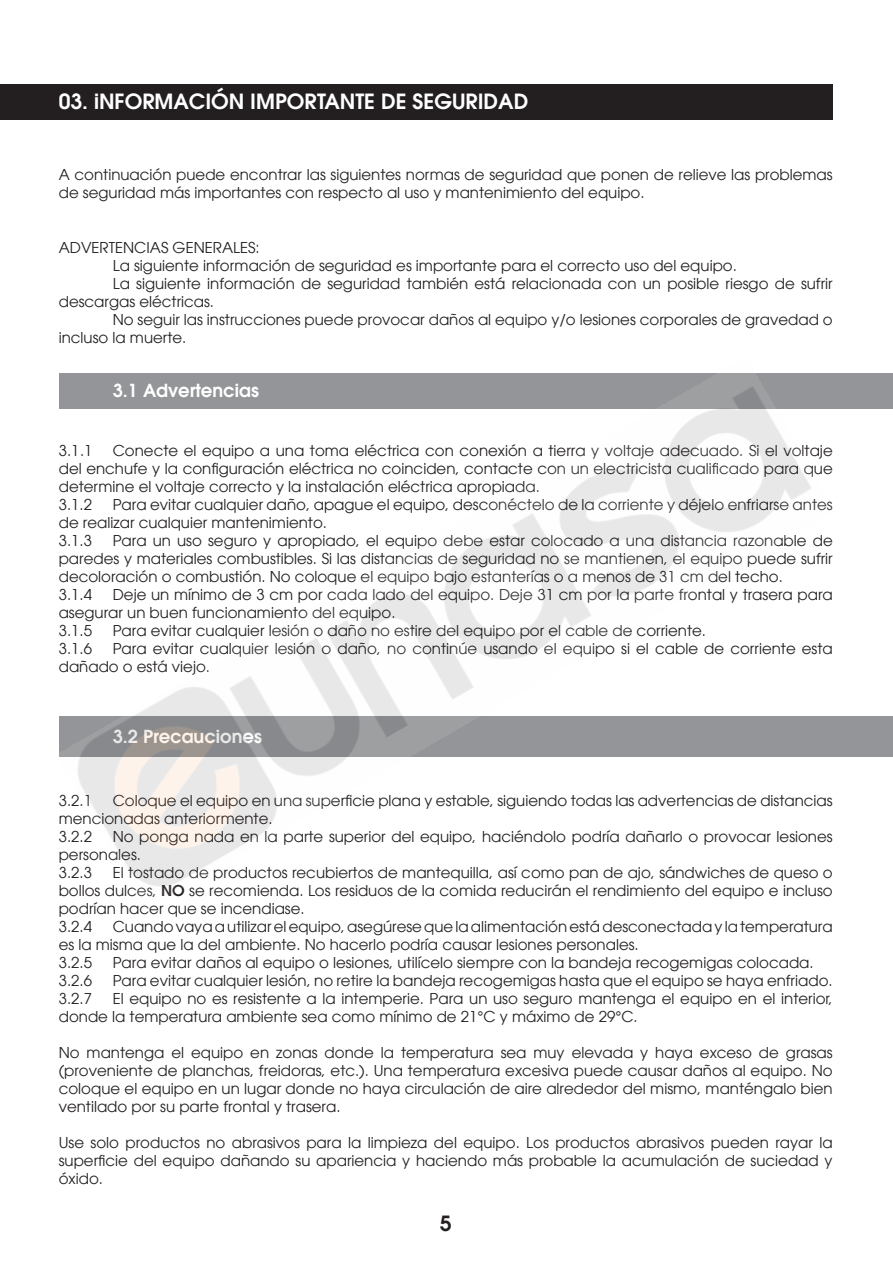
<style>
.page{position:relative;width:893px;height:1263px;background:#fff}
.page>*{position:absolute;margin:0;border:0;box-sizing:border-box;transform-origin:0 0}
.t1{font:600 21px "Avant Garde LT";color:#fff}
.t2{font:600 21px "Avant Garde LT";color:#231f20}
.t3{font:600 18px "Avant Garde LT";color:#fff}
.t4{font:15px/18px "Avant Garde LT";color:#231f20}
.s1{font-weight:600}
</style>
<div class="page">
<div style="left:0;top:84px;width:833px;height:36px;background:#231f20"></div>
<div style="left:59px;top:373px;width:833px;height:35px;background:#939598"></div>
<div style="left:59px;top:716px;width:833px;height:40px;background:#939598"></div>
<img style="left:59px;top:387px;width:775px;height:499px">
<p class="t1" style="left:59px;top:88px;width:471px">03. iNFORMACIÓN IMPORTANTE DE SEGURIDAD</p>
<p class="t4" style="left:59px;top:165px;width:775px">A continuación puede encontrar las siguientes normas de seguridad que ponen de relieve las problemas de seguridad más importantes con respecto al uso y mantenimiento del equipo.</p>
<p class="t4" style="left:59px;top:238px;width:202px">ADVERTENCIAS GENERALES:</p>
<p class="t4" style="left:113px;top:256px;width:626px">La siguiente información de seguridad es importante para el correcto uso del equipo.</p>
<p class="t4" style="left:59px;top:274px;width:775px;text-indent:54px">La siguiente información de seguridad también está relacionada con un posible riesgo de sufrir descargas eléctricas.</p>
<p class="t4" style="left:59px;top:310px;width:775px;text-indent:54px">No seguir las instrucciones puede provocar daños al equipo y/o lesiones corporales de gravedad o incluso la muerte.</p>
<p class="t3" style="left:113px;top:379px;width:148px">3.1 Advertencias</p>
<p class="t4" style="left:59px;top:441px;width:775px;text-align:justify;text-indent:54px">Conecte el equipo a una toma eléctrica con conexión a tierra y voltaje adecuado. Si el voltaje del enchufe y la configuración eléctrica no coinciden, contacte con un electricista cualificado para que determine el voltaje correcto y la instalación eléctrica apropiada.</p>
<p class="t4" style="left:59px;top:495px;width:35px">3.1.2</p>
<p class="t4" style="left:59px;top:441px;width:35px">3.1.1</p>
<p class="t4" style="left:59px;top:495px;width:775px;text-indent:54px">Para evitar cualquier daño, apague el equipo, desconéctelo de la corriente y déjelo enfriarse antes de realizar cualquier mantenimiento.</p>
<p class="t4" style="left:59px;top:531px;width:35px">3.1.3</p>
<p class="t4" style="left:59px;top:531px;width:775px;text-align:justify;text-indent:54px">Para un uso seguro y apropiado, el equipo debe estar colocado a una distancia razonable de paredes y materiales combustibles. Si las distancias de seguridad no se mantienen, el equipo puede sufrir decoloración o combustión. No coloque el equipo bajo estanterías o a menos de 31 cm del techo.</p>
<p class="t4" style="left:59px;top:585px;width:35px">3.1.4</p>
<p class="t4" style="left:59px;top:585px;width:775px;text-indent:54px">Deje un mínimo de 3 cm por cada lado del equipo. Deje 31 cm por la parte frontal y trasera para asegurar un buen funcionamiento del equipo.</p>
<p class="t4" style="left:59px;top:621px;width:35px">3.1.5</p>
<p class="t4" style="left:113px;top:621px;width:595px">Para evitar cualquier lesión o daño no estire del equipo por el cable de corriente.</p>
<p class="t4" style="left:59px;top:639px;width:35px">3.1.6</p>
<p class="t4" style="left:59px;top:639px;width:775px;text-indent:54px">Para evitar cualquier lesión o daño, no continúe usando el equipo si el cable de corriente esta dañado o está viejo.</p>
<p class="t3" style="left:113px;top:724px;width:151px">3.2 Precauciones</p>
<p class="t4" style="left:59px;top:792px;width:35px">3.2.1</p>
<p class="t4" style="left:59px;top:792px;width:775px;text-indent:54px">Coloque el equipo en una superficie plana y estable, siguiendo todas las advertencias de distancias mencionadas anteriormente.</p>
<p class="t4" style="left:59px;top:828px;width:35px">3.2.2</p>
<p class="t4" style="left:59px;top:828px;width:775px;text-indent:54px">No ponga nada en la parte superior del equipo, haciéndolo podría dañarlo o provocar lesiones personales.</p>
<p class="t4" style="left:59px;top:864px;width:35px">3.2.3</p>
<p class="t4" style="left:59px;top:864px;width:775px;text-align:justify;text-indent:54px">El tostado de productos recubiertos de mantequilla, así como pan de ajo, sándwiches de queso o bollos dulces, <span class="s1">NO</span> se recomienda. Los residuos de la comida reducirán el rendimiento del equipo e incluso podrían hacer que se incendiase.</p>
<p class="t4" style="left:59px;top:918px;width:35px">3.2.4</p>
<p class="t4" style="left:59px;top:918px;width:775px;text-indent:54px">Cuando vaya a utilizar el equipo, asegúrese que la alimentación está desconectada y la temperatura es la misma que la del ambiente. No hacerlo podría causar lesiones personales.</p>
<p class="t4" style="left:59px;top:954px;width:35px">3.2.5</p>
<p class="t4" style="left:113px;top:954px;width:702px">Para evitar daños al equipo o lesiones, utilícelo siempre con la bandeja recogemigas colocada.</p>
<p class="t4" style="left:59px;top:972px;width:35px">3.2.6</p>
<p class="t4" style="left:113px;top:972px;width:721px">Para evitar cualquier lesión, no retire la bandeja recogemigas hasta que el equipo se haya enfriado.</p>
<p class="t4" style="left:59px;top:990px;width:35px">3.2.7</p>
<p class="t4" style="left:59px;top:990px;width:775px;text-indent:54px">El equipo no es resistente a la intemperie. Para un uso seguro mantenga el equipo en el interior, donde la temperatura ambiente sea como mínimo de 21°C y máximo de 29°C.</p>
<p class="t4" style="left:59px;top:1044px;width:775px;text-align:justify">No mantenga el equipo en zonas donde la temperatura sea muy elevada y haya exceso de grasas (proveniente de planchas, freidoras, etc.). Una temperatura excesiva puede causar daños al equipo. No coloque el equipo en un lugar donde no haya circulación de aire alrededor del mismo, manténgalo bien ventilado por su parte frontal y trasera.</p>
<p class="t4" style="left:59px;top:1134px;width:775px;text-align:justify">Use solo productos no abrasivos para la limpieza del equipo. Los productos abrasivos pueden rayar la superficie del equipo dañando su apariencia y haciendo más probable la acumulación de suciedad y óxido.</p>
<h1 class="t2" style="left:440px;top:1210px;width:13px">5</h1>
</div>
